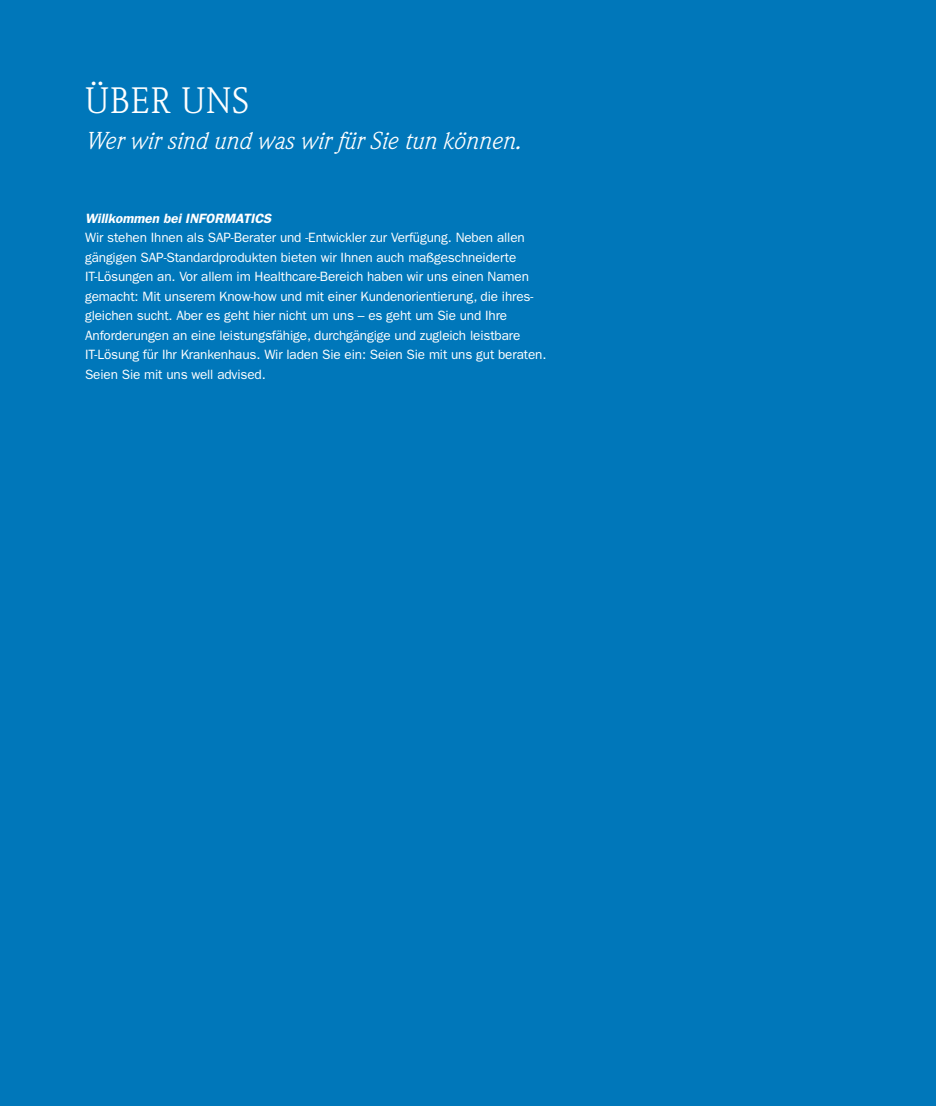
<style>
.page{position:relative;width:936px;height:1106px;background:#fff}
.page>*{position:absolute;margin:0;border:0;box-sizing:border-box;transform-origin:0 0}
.t1{font:36px "Weidemann";letter-spacing:.02em;color:#fff}
.t2{font:italic 24px "Weidemann";color:#fff}
.t3{font:13.5px/19.5px "ITC Franklin Gothic Std";letter-spacing:-.01em;color:#fff}
.t4{font:italic 600 13.5px "Franklin Gothic";color:#fff}
</style>
<div class="page">
<div style="left:0;top:0;width:935px;height:1106px;background:#0077ba"></div>
<h1 class="t1" style="left:85px;top:79px;width:165px">ÜBER UNS</h1>
<h2 class="t2" style="left:85px;top:126px;width:437px">Wer wir sind und was wir für Sie tun können.</h2>
<p class="t4" style="left:85px;top:210px;width:188px">Willkommen bei INFORMATICS</p>
<p class="t3" style="left:85px;top:228px;width:463px">Wir stehen Ihnen als SAP-Berater und -Entwickler zur Verfügung. Neben allen gängigen SAP-Standardprodukten bieten wir Ihnen auch maßgeschneiderte IT-Lösungen an. Vor allem im Healthcare-Bereich haben wir uns einen Namen gemacht: Mit unserem Know-how und mit einer Kundenorientierung, die ihres&shy;gleichen sucht. Aber es geht hier nicht um uns – es geht um Sie und Ihre Anforderungen an eine leistungsfähige, durchgängige und zugleich leistbare IT-Lösung für Ihr Krankenhaus. Wir laden Sie ein: Seien Sie mit uns gut beraten.<br>Seien Sie mit uns well advised.</p>
</div>
